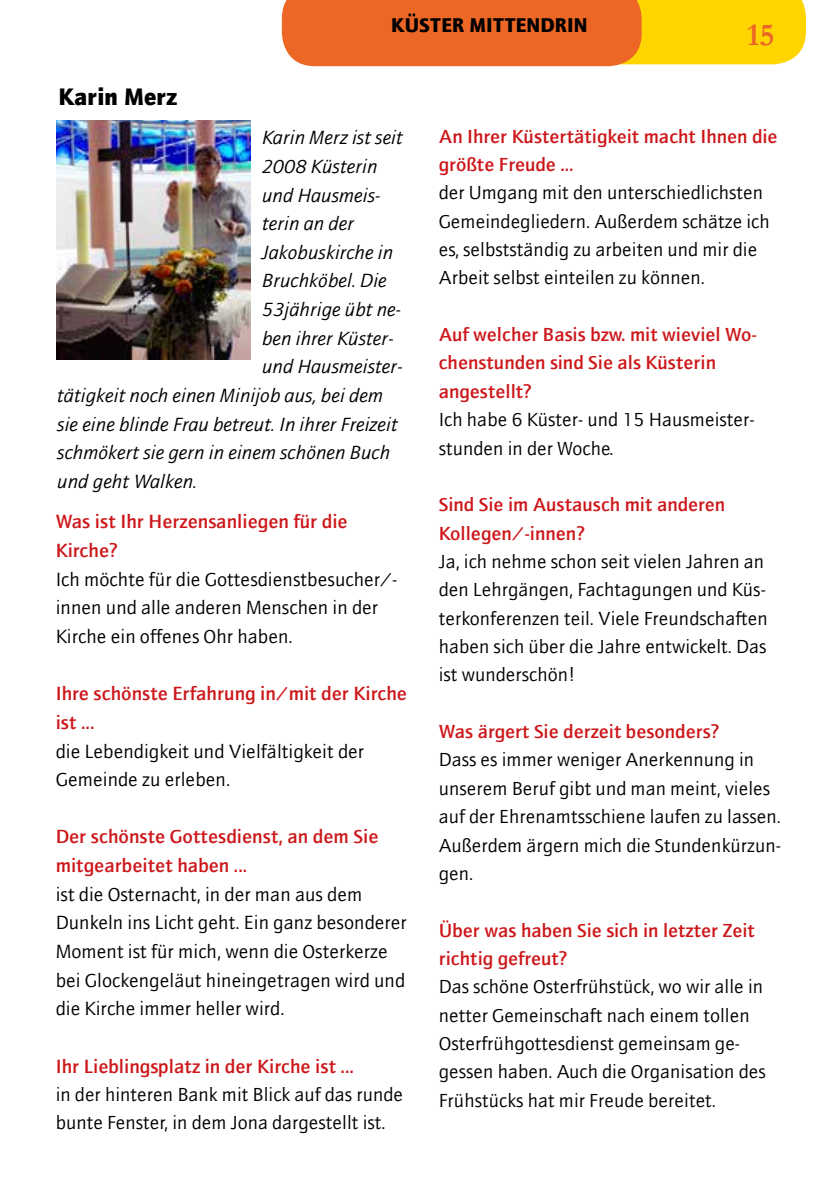
<style>
.page{position:relative;width:840px;height:1191px;background:#fff}
.page>*{position:absolute;margin:0;border:0;box-sizing:border-box;transform-origin:0 0}
.t1{font:700 32px "Garamond";color:#ec6726}
.t2{font:900 24px "AT Quay Sans";color:#000}
.t3{font:900 20px "AT Quay Sans";color:#000}
.t4{font:19.2px/28.6px "AT Quay Sans";color:#000;scale:1.05 1}
.t5{font:italic 19.2px "AT Quay Sans";color:#000;scale:1.05 1}
.t6{font:500 19.2px/28.6px "AT Quay Sans";color:#cd171a;scale:1.05 1}
.t7{font:19px/28.4px "AT Quay Sans";color:#000;scale:1.05 1}
.t8{font:500 19px/28.4px "AT Quay Sans";color:#cd171a;scale:1.05 1}
</style>
<div class="page">
<svg style="left:282px;top:0;width:523px;height:66px"></svg>
<img style="left:57px;top:121px;width:193px;height:238px">
<p class="t2" style="left:59px;top:82px;width:120px">Karin Merz</p>
<p class="t3" style="left:391px;top:13px;width:197px">KÜSTER MITTENDRIN</p>
<h1 class="t1" style="left:746px;top:13px;width:29px">15</h1>
<p class="t5" style="left:262px;top:127px;width:135px">Karin Merz ist seit</p>
<p class="t5" style="left:262px;top:155px;width:111px">2008 Küsterin</p>
<p class="t5" style="left:262px;top:184px;width:114px">und Hausmeis-</p>
<p class="t5" style="left:262px;top:212px;width:89px">terin an der</p>
<p class="t5" style="left:262px;top:241px;width:126px">Jakobuskirche in</p>
<p class="t5" style="left:262px;top:270px;width:120px">Bruchköbel. Die</p>
<p class="t5" style="left:262px;top:298px;width:134px">53jährige übt ne-</p>
<p class="t5" style="left:262px;top:327px;width:127px">ben ihrer Küster-</p>
<p class="t5" style="left:262px;top:356px;width:135px">und Hausmeister-</p>
<p class="t5" style="left:57px;top:384px;width:312px">tätigkeit noch einen Minijob aus, bei dem</p>
<p class="t5" style="left:57px;top:413px;width:325px">sie eine blinde Frau betreut. In ihrer Freizeit</p>
<p class="t5" style="left:57px;top:441px;width:318px">schmökert sie gern in einem schönen Buch</p>
<p class="t5" style="left:57px;top:470px;width:135px">und geht Walken.</p>
<p class="t6" style="left:56px;top:507px;width:279px">Was ist Ihr Herzensanliegen für die<br>Kirche?</p>
<p class="t4" style="left:56px;top:564px;width:327px">Ich möchte für die Gottesdienstbesucher/- innen und alle anderen Menschen in der<br>Kirche ein offenes Ohr haben.</p>
<p class="t6" style="left:56px;top:679px;width:336px">Ihre schönste Erfahrung in/mit der Kirche ist ...</p>
<p class="t4" style="left:56px;top:736px;width:295px">die Lebendigkeit und Vielfältigkeit der<br>Gemeinde zu erleben.</p>
<p class="t6" style="left:56px;top:822px;width:309px">Der schönste Gottesdienst, an dem Sie mitgearbeitet haben ...</p>
<p class="t4" style="left:56px;top:879px;width:336px">ist die Osternacht, in der man aus dem Dunkeln ins Licht geht. Ein ganz besonderer Moment ist für mich, wenn die Osterkerze bei Glockengeläut hineingetragen wird und die Kirche immer heller wird.</p>
<p class="t6" style="left:56px;top:1051px;width:285px">Ihr Lieblingsplatz in der Kirche ist ...</p>
<p class="t7" style="left:56px;top:1080px;width:332px">in der hinteren Bank mit Blick auf das runde bunte Fenster, in dem Jona dargestellt ist.</p>
<p class="t8" style="left:438px;top:122px;width:324px">An Ihrer Küstertätigkeit macht Ihnen die größte Freude ...</p>
<p class="t7" style="left:438px;top:178px;width:316px">der Umgang mit den unterschiedlichsten Gemeindegliedern. Außerdem schätze ich es, selbstständig zu arbeiten und mir die Arbeit selbst einteilen zu können.</p>
<p class="t8" style="left:438px;top:320px;width:304px">Auf welcher Basis bzw. mit wieviel Wo&shy;chenstunden sind Sie als Küsterin angestellt?</p>
<p class="t7" style="left:438px;top:405px;width:302px">Ich habe 6 Küster- und 15 Hausmeister&shy;stunden in der Woche.</p>
<p class="t8" style="left:438px;top:490px;width:274px">Sind Sie im Austausch mit anderen<br>Kollegen/-innen?</p>
<p class="t7" style="left:438px;top:547px;width:315px">Ja, ich nehme schon seit vielen Jahren an den Lehrgängen, Fachtagungen und Küs&shy;terkonferenzen teil. Viele Freundschaften haben sich über die Jahre entwickelt. Das ist wunderschön!</p>
<p class="t8" style="left:438px;top:717px;width:269px">Was ärgert Sie derzeit besonders?</p>
<p class="t7" style="left:438px;top:745px;width:327px">Dass es immer weniger Anerkennung in unserem Beruf gibt und man meint, vieles auf der Ehrenamtsschiene laufen zu lassen.<br>Außerdem ärgern mich die Stundenkürzun&shy;gen.</p>
<p class="t8" style="left:438px;top:915px;width:302px">Über was haben Sie sich in letzter Zeit richtig gefreut?</p>
<p class="t7" style="left:438px;top:972px;width:313px">Das schöne Osterfrühstück, wo wir alle in netter Gemeinschaft nach einem tollen Osterfrühgottesdienst gemeinsam ge&shy;gessen haben. Auch die Organisation des Frühstücks hat mir Freude bereitet.</p>
</div>
